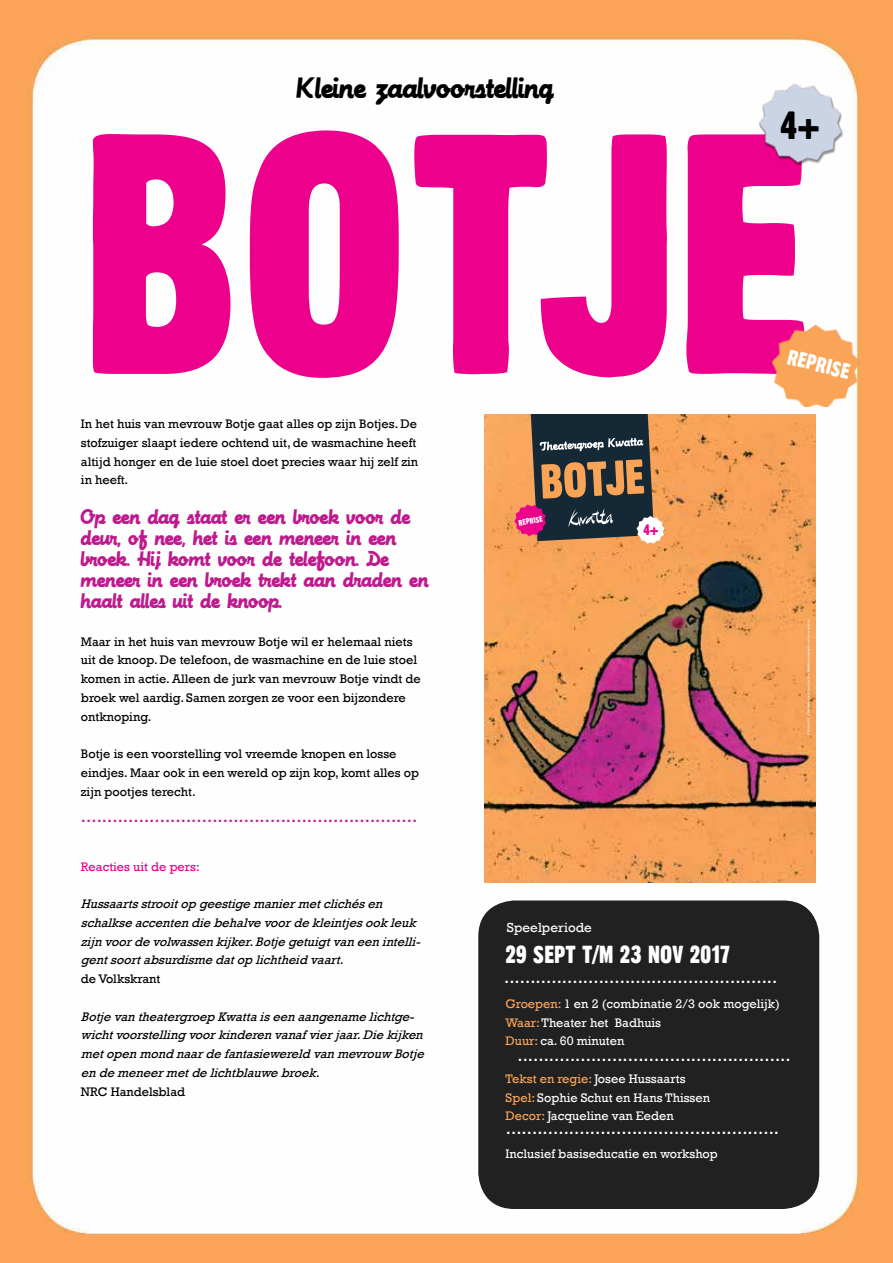
<style>
.page{position:relative;width:893px;height:1263px;background:#fff}
.page>*{position:absolute;margin:0;border:0;box-sizing:border-box;transform-origin:0 0}
.t1{font:333px "Thick Goth";color:#ec008c}
.t2{font:37.5px "Thick Goth";color:#000}
.t3{font:24px "Thick Goth";color:#fff}
.t4{font:21px "Machine Script";color:#000}
.t5{font:21px "Thick Goth";color:#fff}
.t6{font:18px "Rockwell";color:#fff}
.t7{font:18px "Rockwell";color:#be1a8d}
.t8{font:15px/21px "Machine Script";color:#be1a8d}
.t9{font:14.4px "Thick Goth";color:#ec008c}
.t10{font:13.5px "Rockwell";color:#fff}
.t11{font:12.75px/18.8px "Rockwell";color:#000}
.t12{font:italic 12.75px/18.8px "Rockwell";color:#000}
.t13{font:12.75px/18.8px "Rockwell";color:#fff}
.t14{font:12.75px "Rockwell";color:#ec008c}
.t15{font:7.95px "Thick Goth";color:#fff}
.t16{font:2.85px "Rockwell";color:#fff}
.s1{font-weight:700}
.s2{color:#f9a456}
</style>
<div class="page">
<img style="left:0;top:0;width:893px;height:1263px">
<img style="left:484px;top:415px;width:332px;height:467px">
<svg style="left:514px;top:415px;width:150px;height:129px;background:#755c50"></svg>
<div style="left:478px;top:900px;width:341px;height:309px;background:#222122;border-radius:36px"></div>
<img style="left:773px;top:326px;width:86px;height:81px">
<img style="left:742px;top:65px;width:117px;height:117px">
<h3 class="t4" style="left:297px;top:75px;width:259px">Kleine zaalvoorstelling</h3>
<h2 class="t2" style="left:780px;top:102px;width:41px">4+</h2>
<h1 class="t1" style="left:81px;top:53px;width:732px">BOTJE</h1>
<h3 class="t5" style="left:791px;top:344px;width:65px;rotate:14deg">REPRISE</h3>
<p class="t11" style="left:81px;top:414px;width:339px">In het huis van mevrouw Botje gaat alles op zijn Botjes. De stofzuiger slaapt iedere ochtend uit, de wasmachine heeft altijd honger en de luie stoel doet precies waar hij zelf zin in heeft.</p>
<p class="t8" style="left:81px;top:508px;width:349px">Op een dag staat er een broek voor de deur, of nee, het is een meneer in een broek. Hij komt voor de telefoon. De meneer in een broek trekt aan draden en haalt alles uit de knoop.</p>
<p class="t11" style="left:81px;top:631px;width:341px">Maar in het huis van mevrouw Botje wil er helemaal niets uit de knoop. De telefoon, de wasmachine en de luie stoel komen in actie. Alleen de jurk van mevrouw Botje vindt de broek wel aardig. Samen zorgen ze voor een bijzondere ontknoping.</p>
<p class="t11" style="left:81px;top:744px;width:340px">Botje is een voorstelling vol vreemde knopen en losse eindjes. Maar ook in een wereld op zijn kop, komt alles op zijn pootjes terecht.</p>
<h3 class="t7" style="left:81px;top:802px;width:338px">................................................................</h3>
<p class="t14" style="left:81px;top:857px;width:120px">Reacties uit de pers:</p>
<p class="t12" style="left:81px;top:894px;width:345px">Hussaartsstrooitopgeestigemaniermetclichésen schalkseaccentendiebehalvevoordekleintjesookleuk zijnvoordevolwassenkijker.Botjegetuigtvaneenintelli&shy;gentsoortabsurdismedatoplichtheidvaart.</p>
<p class="t11" style="left:81px;top:969px;width:81px">de Volkskrant</p>
<p class="t12" style="left:81px;top:1006px;width:349px">BotjevantheatergroepKwattaiseenaangenamelichtge&shy;wichtvoorstellingvoorkinderenvanafvierjaar.Diekijken metopenmondnaardefantasiewereldvanmevrouw Botje endemeneermetdelichtblauwebroek.</p>
<p class="t11" style="left:81px;top:1081px;width:106px">NRC Handelsblad</p>
<p class="t15" style="left:518px;top:518px;width:26px;rotate:-10deg">REPRISE</p>
<p class="t9" style="left:643px;top:521px;width:17px">4+</p>
<p class="t16" style="left:807px;top:735px;width:117px;rotate:-90deg">© Kwatta 2017 - <span class="s1">Illustratie</span> Ceseli Josephus Jitta - <span class="s1">Grafisch ontwerp</span> www.marloesdelaat.nl</p>
<p class="t10" style="left:507px;top:917px;width:86px">Speelperiode</p>
<h3 class="t3" style="left:505px;top:940px;width:226px">29 SEPT T/M 23 NOV 2017</h3>
<h3 class="t6" style="left:504px;top:964px;width:275px">....................................................</h3>
<p class="t13" style="left:506px;top:994px;width:276px"><span class="s2">Groepen:</span> 1 en 2 (combinatie 2/3 ook mogelijk)<br><span class="s2">Waar:</span> Theater het Badhuis<br><span class="s2">Duur:</span> ca. 60 minuten</p>
<p class="t13" style="left:506px;top:1069px;width:206px"><span class="s2">Tekst en regie:</span> Josee Hussaarts<br><span class="s2">Spel:</span> Sophie Schut en Hans Thissen<br><span class="s2">Decor:</span> Jacqueline van Eeden</p>
<p class="t13" style="left:506px;top:1144px;width:214px">Inclusief basiseducatie en workshop</p>
<h3 class="t6" style="left:517px;top:1042px;width:275px">....................................................</h3>
<h3 class="t6" style="left:506px;top:1114px;width:275px">....................................................</h3>
</div>
